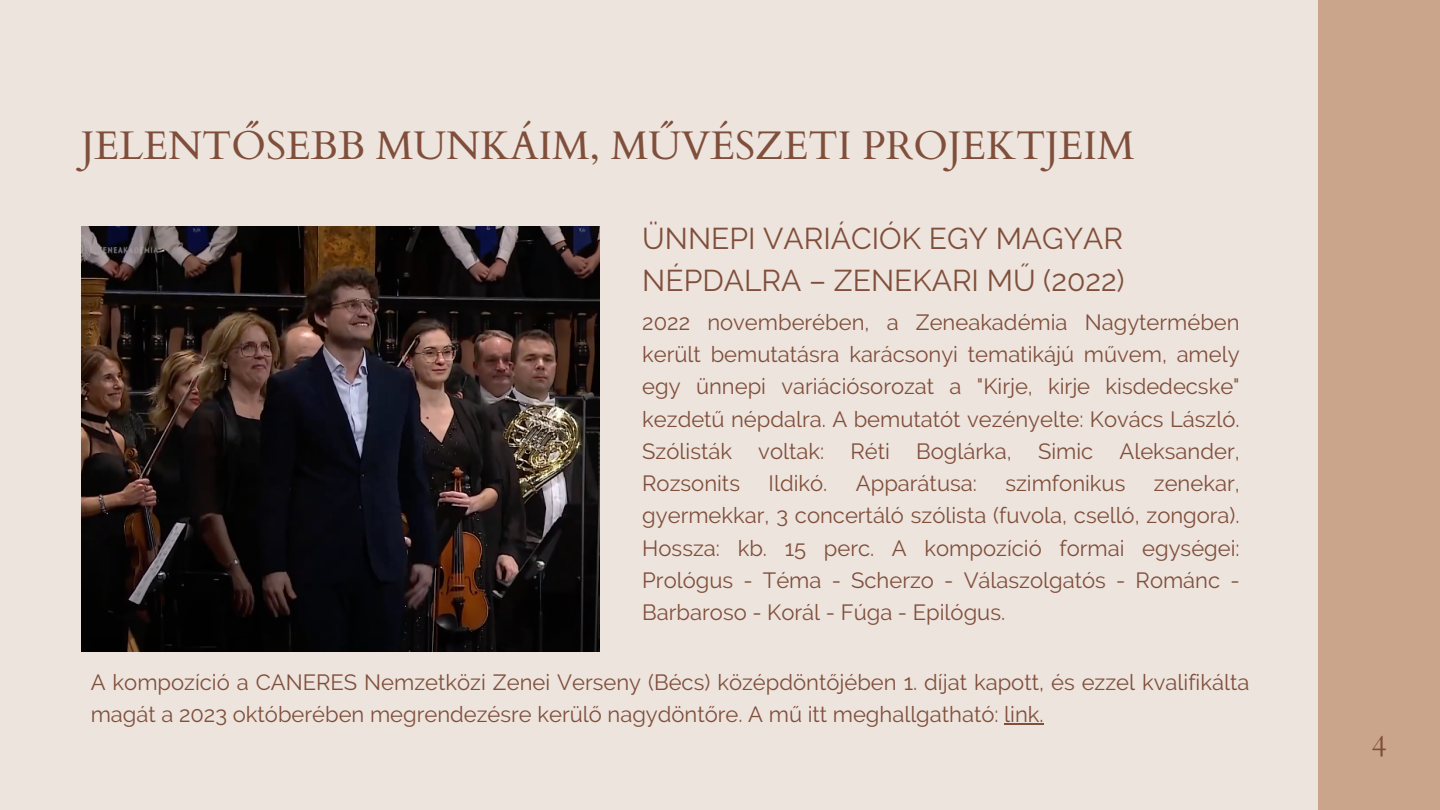
<style>
.page{position:relative;width:1440px;height:810px;background:#ede4dd}
.page>*{position:absolute;margin:0;border:0;box-sizing:border-box;transform-origin:0 0}
.t1{font:40px "Cardo";color:#804f3b}
.t2{font:30px/42px "Raleway";color:#804f3b}
.t3{font:30px "Cardo";color:#804f3b}
.t4{font:22px/32.2px "Raleway";color:#804f3b;text-align:justify}
</style>
<div class="page">
<div style="left:1318px;top:0;width:122px;height:810px;background:#caa48b"></div>
<img style="left:81px;top:227px;width:518px;height:424px">
<hr style="left:1004px;top:724px;width:40px;height:1px;background:#804f3b">
<p class="t1" style="left:81px;top:119px;width:1055px">JELENTŐSEBB MUNKÁIM, MŰVÉSZETI PROJEKTJEIM</p>
<p class="t2" style="left:642px;top:217px;width:484px">ÜNNEPI VARIÁCIÓK EGY MAGYAR<br>NÉPDALRA – ZENEKARI MŰ (2022)</p>
<p class="t4" style="left:642px;top:306px;width:599px">2022 novemberében, a Zeneakadémia Nagytermében került bemutatásra karácsonyi tematikájú művem, amely egy ünnepi variációsorozat a "Kirje, kirje kisdedecske" kezdetű népdalra. A bemutatót vezényelte: Kovács László.<br>Szólisták voltak: Réti Boglárka, Simic Aleksander, Rozsonits</p>
<p class="t4" style="left:769px;top:467px;width:60px">Ildikó.</p>
<p class="t4" style="left:856px;top:467px;width:122px">Apparátusa:</p>
<p class="t4" style="left:1005px;top:467px;width:121px">szimfonikus</p>
<p class="t4" style="left:642px;top:467px;width:599px;text-indent:512px">zenekar, gyermekkar, 3 concertáló szólista (fuvola, cselló, zongora).<br>Hossza: kb. 15 perc. A kompozíció formai egységei:<br>Prológus - Téma - Scherzo - Válaszolgatós - Románc - Barbaroso - Korál - Fúga - Epilógus.</p>
<p class="t4" style="left:91px;top:666px;width:1160px">A kompozíció a CANERES Nemzetközi Zenei Verseny (Bécs) középdöntőjében 1. díjat kapott, és ezzel kvalifikálta magát a 2023 októberében megrendezésre kerülő nagydöntőre. A mű itt meghallgatható: link.</p>
<p class="t3" style="left:1371px;top:726px;width:17px">4</p>
</div>
